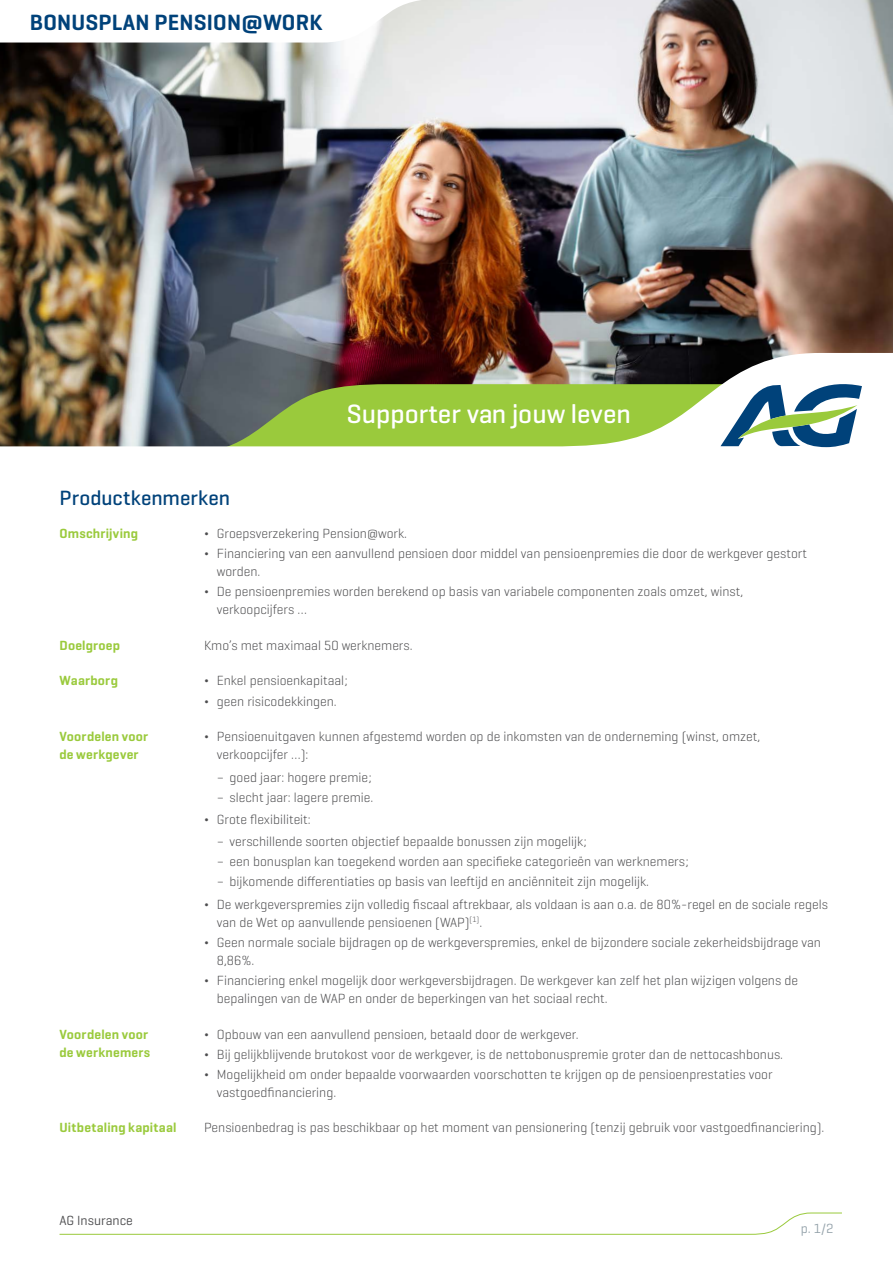
<style>
.page{position:relative;width:893px;height:1263px;background:#fff}
.page>*{position:absolute;margin:0;border:0;box-sizing:border-box;transform-origin:0 0}
.t1{font:500 27px "AG Geogrotesque";color:#fff}
.t2{font:600 22.5px "Geogrotesque";letter-spacing:.01em;color:#00427a}
.t3{font:500 21px "Geogrotesque";color:#00427a}
.t4{font:300 13.5px/20.1px "Geogrotesque";color:#4d4d4f}
.t5{font:600 13.5px/18px "Geogrotesque";letter-spacing:.015em;color:#9aca3c}
.t6{font:13.5px "Geogrotesque";color:#4d4d4f}
.t7{font:13.5px "Geogrotesque";color:#95a3ab}
</style>
<div class="page">
<img style="left:0;top:0;width:893px;height:353px">
<svg style="left:0;top:0;width:471px;height:43px"></svg>
<svg style="left:59px;top:1212px;width:783px;height:23px"></svg>
<img style="left:0;top:353px;width:813px;height:94px">
<svg style="left:226px;top:379px;width:636px;height:69px"></svg>
<h2 class="t2" style="left:30px;top:8px;width:294px">BONUSPLAN PENSION@WORK</h2>
<h1 class="t1" style="left:347px;top:397px;width:286px">Supporter van jouw leven</h1>
<h3 class="t3" style="left:60px;top:484px;width:172px">Productkenmerken</h3>
<p class="t5" style="left:60px;top:524px;width:80px">Omschrijving</p>
<p class="t4" style="left:204px;top:523px;width:604px">¬ Groepsverzekering Pension@work.<br>¬ Financiering van een aanvullend pensioen door middel van pensioenpremies die door de werkgever gestort</p>
<p class="t4" style="left:204px;top:561px;width:541px;text-indent:13px">worden.<br>¬ De pensioenpremies worden berekend op basis van variabele componenten zoals omzet, winst,</p>
<p class="t4" style="left:217px;top:599px;width:92px">verkoopcijfers …</p>
<p class="t5" style="left:60px;top:636px;width:62px">Doelgroep</p>
<p class="t4" style="left:204px;top:635px;width:210px">Kmo’s met maximaal 50 werknemers.</p>
<p class="t5" style="left:60px;top:672px;width:60px">Waarborg</p>
<p class="t4" style="left:204px;top:670px;width:145px">¬ Enkel pensioenkapitaal; ¬ geen risicodekkingen.</p>
<p class="t5" style="left:60px;top:727px;width:90px">Voordelen voor de werkgever</p>
<p class="t4" style="left:217px;top:727px;width:545px;line-height:18px;text-indent:-13px">¬ Pensioenuitgaven kunnen afgestemd worden op de inkomsten van de onderneming (winst, omzet, verkoopcijfer …):</p>
<p class="t4" style="left:217px;top:766px;width:156px">– goed jaar: hogere premie;</p>
<p class="t4" style="left:204px;top:785px;width:171px;line-height:22.2px;text-indent:13px">– slecht jaar: lagere premie. ¬ Grote flexibiliteit:</p>
<p class="t4" style="left:217px;top:831px;width:371px">– verschillende soorten objectief bepaalde bonussen zijn mogelijk;</p>
<p class="t4" style="left:217px;top:851px;width:473px">– een bonusplan kan toegekend worden aan specifieke categorieën van werknemers;</p>
<p class="t4" style="left:204px;top:870px;width:625px;line-height:22.2px;text-indent:13px">– bijkomende differentiaties op basis van leeftijd en anciënniteit zijn mogelijk.<br>¬ De werkgeverspremies zijn volledig fiscaal aftrekbaar, als voldaan is aan o.a. de 80%-regel en de sociale regels</p>
<p class="t4" style="left:204px;top:911px;width:618px;text-indent:13px">van de Wet op aanvullende pensioenen (WAP)<sup>(1)</sup>.<br>¬ Geen normale sociale bijdragen op de werkgeverspremies, enkel de bijzondere sociale zekerheidsbijdrage van</p>
<p class="t4" style="left:204px;top:950px;width:595px;text-indent:13px">8,86%.<br>¬ Financiering enkel mogelijk door werkgeversbijdragen. De werkgever kan zelf het plan wijzigen volgens de</p>
<p class="t4" style="left:217px;top:988px;width:392px">bepalingen van de WAP en onder de beperkingen van het sociaal recht.</p>
<p class="t5" style="left:60px;top:1025px;width:92px">Voordelen voor de werknemers</p>
<p class="t4" style="left:204px;top:1023px;width:580px">¬ Opbouw van een aanvullend pensioen, betaald door de werkgever.<br>¬ Bij gelijkblijvende brutokost voor de werkgever, is de nettobonuspremie groter dan de nettocashbonus. ¬ Mogelijkheid om onder bepaalde voorwaarden voorschotten te krijgen op de pensioenprestaties voor</p>
<p class="t4" style="left:217px;top:1082px;width:121px">vastgoedfinanciering.</p>
<p class="t5" style="left:60px;top:1119px;width:119px">Uitbetaling kapitaal</p>
<p class="t4" style="left:204px;top:1117px;width:622px">Pensioenbedrag is pas beschikbaar op het moment van pensionering (tenzij gebruik voor vastgoedfinanciering).</p>
<p class="t6" style="left:60px;top:1212px;width:75px">AG Insurance</p>
<p class="t7" style="left:801px;top:1220px;width:34px">p. 1/2</p>
</div>
